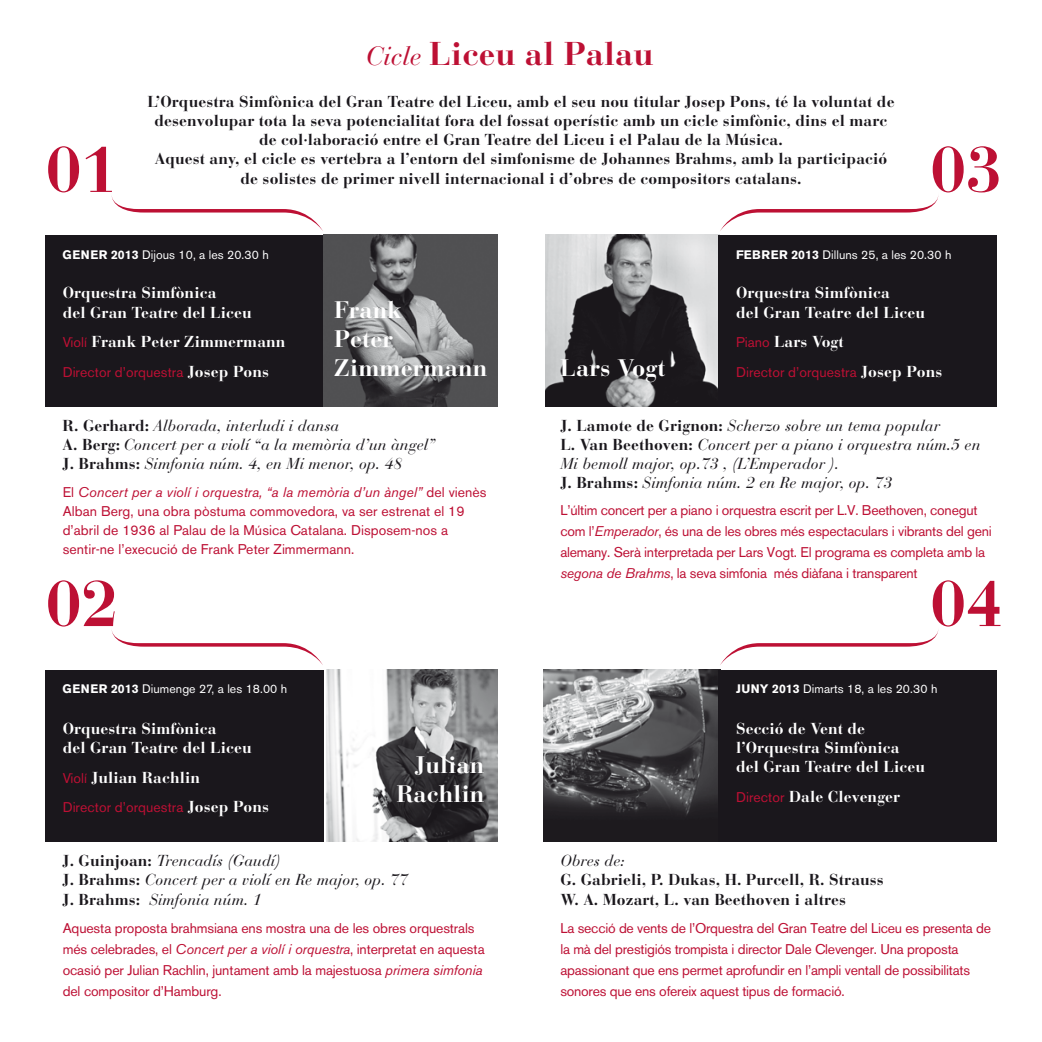
<style>
.page{position:relative;width:1042px;height:1042px;background:#fff}
.page>*{position:absolute;margin:0;border:0;box-sizing:border-box;transform-origin:0 0}
.t1{font:700 64.23px "Bauer Bodoni";letter-spacing:.005em;color:#bd1034}
.t2{font:700 32.73px "Bauer Bodoni";letter-spacing:.005em;color:#bd1034}
.t3{font:700 23.8px/29.1px "Bauer Bodoni";letter-spacing:.005em;color:#fff}
.t4{font:700 15.75px/19.2px "Bauer Bodoni";letter-spacing:.005em;color:#1a171c}
.t5{font:italic 15.75px/19.2px "Bauer Bodoni";letter-spacing:.005em;color:#1a171c}
.t6{font:700 15.75px/19.2px "Bauer Bodoni";letter-spacing:.005em;color:#fff}
.t7{font:14px/21px "Akzidenz Grotesk BE";letter-spacing:-.015em;color:#bd1034}
.t8{font:14px/19.2px "Akzidenz Grotesk BE";letter-spacing:.005em;color:#bd1034}
.t9{font:12.25px "Akzidenz Grotesk BE";letter-spacing:.005em;color:#fff}
.s1{font-weight:400;font-style:italic;font-size:26.25px}
.s2{font-weight:700}
.s3{font-family:"Akzidenz Grotesk BE";font-weight:400;font-size:14px;color:#bd1034}
.s4{font-family:"Bauer Bodoni";font-weight:700;font-size:15.75px;color:#fff}
.s5{font-weight:700;font-style:normal}
.s6{font-style:italic}
</style>
<div class="page">
<img style="left:544px;top:670px;width:174px;height:172px">
<img style="left:545px;top:235px;width:173px;height:171px">
<img style="left:326px;top:670px;width:172px;height:172px">
<div style="left:45px;top:235px;width:279px;height:172px;background:#1a171c"></div>
<img style="left:323px;top:235px;width:175px;height:172px">
<svg style="left:111px;top:196px;width:212px;height:35px"></svg>
<svg style="left:111px;top:630px;width:212px;height:35px"></svg>
<svg style="left:720px;top:197px;width:218px;height:34px"></svg>
<svg style="left:720px;top:631px;width:218px;height:34px"></svg>
<div style="left:45px;top:670px;width:279px;height:172px;background:#1a171c"></div>
<div style="left:718px;top:235px;width:279px;height:172px;background:#1a171c"></div>
<div style="left:718px;top:670px;width:279px;height:172px;background:#1a171c"></div>
<h1 class="t1" style="left:46px;top:131px;width:73px">01</h1>
<h2 class="t2" style="left:366px;top:34px;width:289px"><span class="s1">Cicle</span> Liceu al Palau</h2>
<p class="t4" style="left:147px;top:92px;width:748px;text-align:center">L’Orquestra Simfònica del Gran Teatre del Liceu, amb el seu nou titular Josep Pons, té la voluntat de desenvolupar tota la seva potencialitat fora del fossat operístic amb un cicle simfònic, dins el marc de col·laboració entre el Gran Teatre del Liceu i el Palau de la Música.<br>Aquest any, el cicle es vertebra a l’entorn del simfonisme de Johannes Brahms, amb la participació de solistes de primer nivell internacional i d’obres de compositors catalans.</p>
<h1 class="t1" style="left:930px;top:131px;width:73px">03</h1>
<p class="t9" style="left:63px;top:248px;width:208px"><span class="s2">GENER 2013</span> Dijous 10, a les 20.30 h</p>
<p class="t6" style="left:63px;top:283px;width:190px">Orquestra Simfònica<br>del Gran Teatre del Liceu</p>
<p class="t6" style="left:63px;top:332px;width:224px"><span class="s3">Violí</span> Frank Peter Zimmermann</p>
<p class="t8" style="left:63px;top:363px;width:208px">Director d’orquestra <span class="s4">Josep Pons</span></p>
<h3 class="t3" style="left:334px;top:295px;width:154px">Frank<br>Peter<br>Zimmermann</h3>
<p class="t5" style="left:63px;top:416px;width:374px"><span class="s5">R. Gerhard:</span> Alborada, interludi i dansa<br><span class="s5">A. Berg:</span> Concert per a violí “a la memòria d’un àngel”<br><span class="s5">J. Brahms:</span> Simfonia núm. 4, en Mi menor, op. 48</p>
<p class="t8" style="left:63px;top:482px;width:425px">El <span class="s6">Concert per a violí i orquestra, “a la memòria d’un àngel”</span> del vienès Alban Berg, una obra pòstuma commovedora, va ser estrenat el 19 d’abril de 1936 al Palau de la Música Catalana. Disposem-nos a sentir-ne l’execució de Frank Peter Zimmermann.</p>
<h1 class="t1" style="left:46px;top:565px;width:73px">02</h1>
<p class="t9" style="left:63px;top:681px;width:226px"><span class="s2">GENER 2013</span> Diumenge 27, a les 18.00 h</p>
<p class="t6" style="left:63px;top:719px;width:190px">Orquestra Simfònica<br>del Gran Teatre del Liceu</p>
<p class="t6" style="left:63px;top:768px;width:139px"><span class="s3">Violí</span> Julian Rachlin</p>
<p class="t8" style="left:63px;top:798px;width:208px">Director d’orquestra <span class="s4">Josep Pons</span></p>
<h3 class="t3" style="left:396px;top:750px;width:89px;text-align:right">Julian<br>Rachlin</h3>
<p class="t5" style="left:63px;top:851px;width:347px"><span class="s5">J. Guinjoan:</span> Trencadís (Gaudí)<br><span class="s5">J. Brahms:</span> Concert per a violí en Re major, op. 77<br><span class="s5">J. Brahms:</span> Simfonia núm. 1</p>
<p class="t7" style="left:63px;top:918px;width:423px">Aquesta proposta brahmsiana ens mostra una de les obres orquestrals més celebrades, el <span class="s6">Concert per a violí i orquestra</span>, interpretat en aquesta ocasió per Julian Rachlin, juntament amb la majestuosa <span class="s6">primera simfonia </span>del compositor d’Hamburg.</p>
<p class="t9" style="left:736px;top:248px;width:217px"><span class="s2">FEBRER 2013</span> Dilluns 25, a les 20.30 h</p>
<p class="t6" style="left:736px;top:283px;width:190px">Orquestra Simfònica<br>del Gran Teatre del Liceu</p>
<p class="t6" style="left:736px;top:332px;width:109px"><span class="s3">Piano</span> Lars Vogt</p>
<h3 class="t3" style="left:560px;top:353px;width:107px">Lars Vogt</h3>
<p class="t8" style="left:736px;top:363px;width:208px">Director d’orquestra <span class="s4">Josep Pons</span></p>
<p class="t5" style="left:560px;top:416px;width:421px"><span class="s5">J. Lamote de Grignon:</span> Scherzo sobre un tema popular<br><span class="s5">L. Van Beethoven:</span> Concert per a piano i orquestra núm.5 en Mi bemoll major, op.73 , (L’Emperador ).<br><span class="s5">J. Brahms:</span> Simfonia núm. 2 en Re major, op. 73</p>
<p class="t7" style="left:560px;top:499px;width:433px">L’últim concert per a piano i orquestra escrit per L.V. Beethoven, conegut com l’<span class="s6">Emperador</span>, és una de les obres més espectaculars i vibrants del geni alemany. Serà interpretada per Lars Vogt. El programa es completa amb la <span class="s6">segona de Brahms</span>, la seva simfonia més diàfana i transparent</p>
<h1 class="t1" style="left:930px;top:565px;width:73px">04</h1>
<p class="t9" style="left:736px;top:681px;width:203px"><span class="s2">JUNY 2013</span> Dimarts 18, a les 20.30 h</p>
<p class="t6" style="left:736px;top:719px;width:190px">Secció de Vent de l’Orquestra Simfònica del Gran Teatre del Liceu</p>
<p class="t6" style="left:736px;top:787px;width:166px"><span class="s3">Director</span> Dale Clevenger</p>
<p class="t5" style="left:560px;top:851px;width:66px">Obres de:</p>
<p class="t4" style="left:560px;top:870px;width:325px">G. Gabrieli, P. Dukas, H. Purcell, R. Strauss<br>W. A. Mozart, L. van Beethoven i altres</p>
<p class="t7" style="left:560px;top:918px;width:432px">La secció de vents de l’Orquestra del Gran Teatre del Liceu es presenta de la mà del prestigiós trompista i director Dale Clevenger. Una proposta apassionant que ens permet aprofundir en l’ampli ventall de possibilitats sonores que ens ofereix aquest tipus de formació.</p>
</div>
